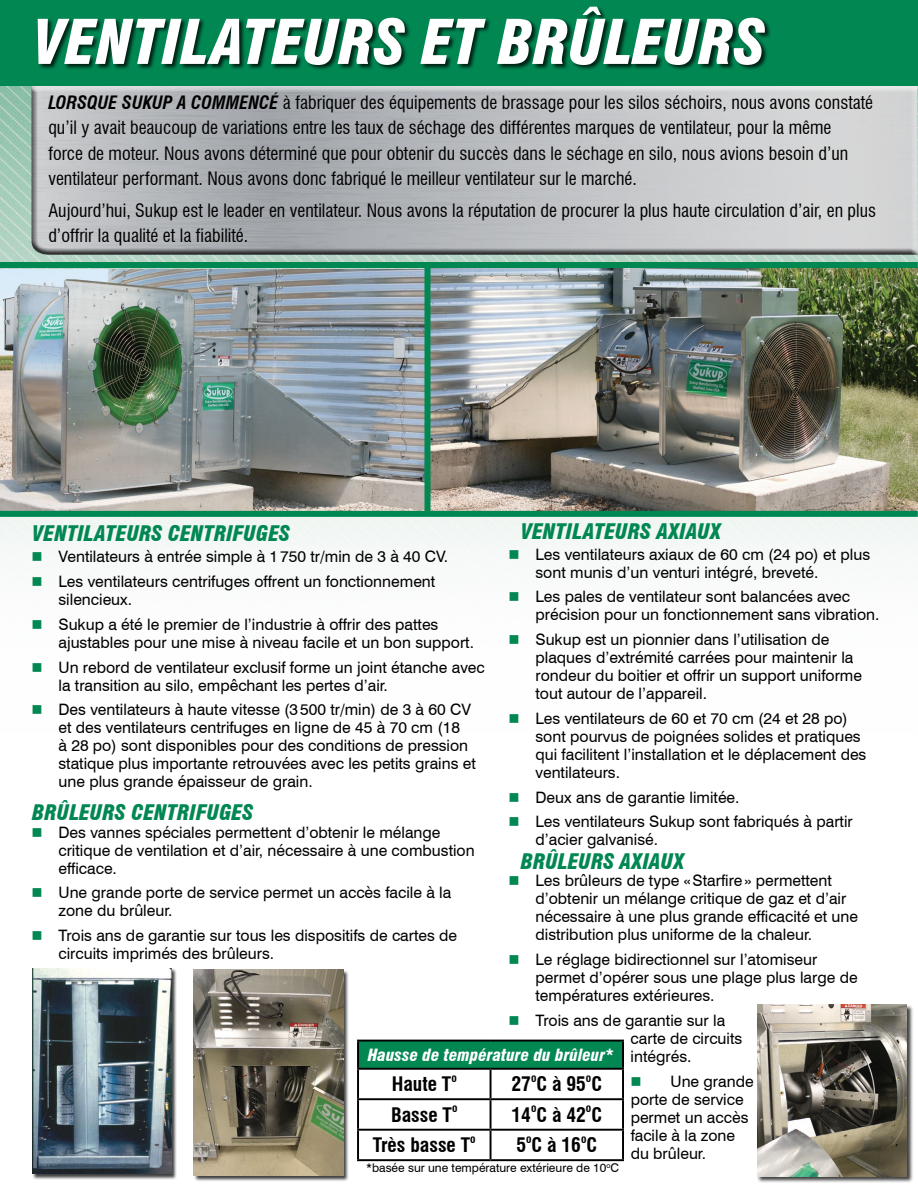
<style>
.page{position:relative;width:918px;height:1188px;background:#fff}
.page>*{position:absolute;margin:0;border:0;box-sizing:border-box;transform-origin:0 0}
.t1{font:italic 900 condensed 60px "Swiss 721 BT";color:#fff}
.t2{font:italic 900 condensed 21px "Swiss 721 BT";color:#008752}
.t3{font:700 condensed 19.5px "Swiss 721 BT";color:#000}
.t4{font:condensed 18px/25.5px "Swiss 721 BT";color:#000}
.t5{font:italic 900 condensed 16.5px "Swiss 721 BT";color:#fff}
.t6{font:15.75px/18px "Swiss 721 BT";color:#000}
.t7{font:12px "Swiss 721 BT";color:#000}
.t8{font:700 condensed 11.4px "Swiss 721 BT";color:#000}
.s1{font-weight:700;font-style:italic}
</style>
<div class="page">
<img style="left:0;top:85px;width:918px;height:473px">
<div style="left:24px;top:80px;width:894px;height:175px;background:#000;opacity:.75"></div>
<div style="left:0;top:0;width:918px;height:85px;background:#008752"></div>
<img style="left:0;top:270px;width:424px;height:241px">
<img style="left:431px;top:268px;width:487px;height:243px">
<div style="left:194px;top:970px;width:155px;height:212px;background:#000;opacity:.75"></div>
<img style="left:193px;top:970px;width:150px;height:205px">
<div style="left:33px;top:968px;width:144px;height:212px;background:#000;opacity:.75"></div>
<img style="left:32px;top:968px;width:139px;height:206px">
<div style="left:757px;top:1005px;width:156px;height:178px;background:#000;opacity:.75"></div>
<img style="left:757px;top:1005px;width:150px;height:171px">
<div style="left:0;top:511px;width:918px;height:6px;background:#008752"></div>
<div style="left:38px;top:7px;width:733px;height:64px;background:#000;opacity:.75"></div>
<div style="left:358px;top:1041px;width:265px;height:28px;background:#008752"></div>
<svg style="left:359px;top:1070px;width:263px;height:89px"></svg>
<hr style="left:357px;top:1040px;width:134px;height:2px;background:#000">
<hr style="left:357px;top:1042px;width:2px;height:26px;background:#000">
<hr style="left:491px;top:1040px;width:133px;height:2px;background:#000">
<hr style="left:622px;top:1042px;width:2px;height:26px;background:#000">
<hr style="left:357px;top:1068px;width:134px;height:2px;background:#000">
<hr style="left:357px;top:1070px;width:2px;height:28px;background:#000">
<hr style="left:491px;top:1068px;width:133px;height:2px;background:#000">
<hr style="left:490px;top:1070px;width:2px;height:28px;background:#000">
<hr style="left:622px;top:1070px;width:2px;height:28px;background:#000">
<hr style="left:357px;top:1098px;width:134px;height:2px;background:#000">
<hr style="left:357px;top:1100px;width:2px;height:29px;background:#000">
<hr style="left:491px;top:1098px;width:133px;height:2px;background:#000">
<hr style="left:490px;top:1100px;width:2px;height:29px;background:#000">
<hr style="left:622px;top:1100px;width:2px;height:29px;background:#000">
<hr style="left:357px;top:1129px;width:134px;height:2px;background:#000">
<hr style="left:357px;top:1131px;width:2px;height:28px;background:#000">
<hr style="left:491px;top:1129px;width:133px;height:2px;background:#000">
<hr style="left:490px;top:1131px;width:2px;height:28px;background:#000">
<hr style="left:622px;top:1131px;width:2px;height:28px;background:#000">
<hr style="left:357px;top:1159px;width:134px;height:2px;background:#000">
<hr style="left:491px;top:1159px;width:133px;height:2px;background:#000">
<div style="left:0;top:262px;width:918px;height:6px;background:#008752"></div>
<div style="left:424px;top:266px;width:6px;height:248px;background:#008752"></div>
<svg style="left:33px;top:552px;width:8px;height:6px"></svg>
<svg style="left:510px;top:550px;width:8px;height:8px"></svg>
<h1 class="t1" style="left:33px;top:6px;width:734px">VENTILATEURS ET BRÛLEURS</h1>
<p class="t4" style="left:48px;top:89px;width:826px"><span class="s1">LORSQUE SUKUP A COMMENCÉ</span> à fabriquer des équipements de brassage pour les silos séchoirs, nous avons constaté qu’il y avait beaucoup de variations entre les taux de séchage des différentes marques de ventilateur, pour la même<br>force de moteur. Nous avons déterminé que pour obtenir du succès dans le séchage en silo, nous avions besoin d’un ventilateur performant. Nous avons donc fabriqué le meilleur ventilateur sur le marché.</p>
<p class="t4" style="left:48px;top:197px;width:829px">Aujourd’hui, Sukup est le leader en ventilateur. Nous avons la réputation de procurer la plus haute circulation d’air, en plus d’offrir la qualité et la fiabilité.</p>
<h2 class="t2" style="left:32px;top:521px;width:259px">VENTILATEURS CENTRIFUGES</h2>
<h2 class="t2" style="left:521px;top:519px;width:202px">VENTILATEURS AXIAUX</h2>
<p class="t6" style="left:536px;top:545px;width:336px">Les ventilateurs axiaux de 60 cm (24 po) et plus sont munis d’un venturi intégré, breveté.</p>
<p class="t6" style="left:536px;top:588px;width:345px">Les pales de ventilateur sont balancées avec précision pour un fonctionnement sans vibration.</p>
<p class="t6" style="left:536px;top:631px;width:328px">Sukup est un pionnier dans l’utilisation de plaques d’extrémité carrées pour maintenir la rondeur du boitier et offrir un support uniforme tout autour de l’appareil.</p>
<p class="t6" style="left:536px;top:709px;width:332px">Les ventilateurs de 60 et 70 cm (24 et 28 po) sont pourvus de poignées solides et pratiques qui facilitent l’installation et le déplacement des ventilateurs.</p>
<p class="t6" style="left:536px;top:785px;width:319px;line-height:24.8px">Deux ans de garantie limitée.<br>Les ventilateurs Sukup sont fabriqués à partir</p>
<p class="t6" style="left:536px;top:831px;width:124px">d’acier galvanisé.</p>
<p class="t6" style="left:58px;top:544px;width:391px;line-height:24.8px">Ventilateurs à entrée simple à 1750 tr/min de 3 à 40 CV.<br>Les ventilateurs centrifuges offrent un fonctionnement</p>
<p class="t6" style="left:58px;top:587px;width:381px;line-height:24.8px">silencieux.<br>Sukup a été le premier de l’industrie à offrir des pattes</p>
<p class="t6" style="left:58px;top:630px;width:428px;line-height:24.8px">ajustables pour une mise à niveau facile et un bon support.<br>Un rebord de ventilateur exclusif forme un joint étanche avec</p>
<p class="t6" style="left:58px;top:672px;width:414px;line-height:24.8px">la transition au silo, empêchant les pertes d’air.<br>Des ventilateurs à haute vitesse (3500 tr/min) de 3 à 60 CV</p>
<p class="t6" style="left:58px;top:719px;width:419px">et des ventilateurs centrifuges en ligne de 45 à 70 cm (18<br>à 28 po) sont disponibles pour des conditions de pression statique plus importante retrouvées avec les petits grains et une plus grande épaisseur de grain.</p>
<h2 class="t2" style="left:32px;top:800px;width:223px">BRÛLEURS CENTRIFUGES</h2>
<p class="t6" style="left:58px;top:823px;width:418px">Des vannes spéciales permettent d’obtenir le mélange critique de ventilation et d’air, nécessaire à une combustion efficace.</p>
<p class="t6" style="left:58px;top:884px;width:394px">Une grande porte de service permet un accès facile à la zone du brûleur.</p>
<p class="t6" style="left:58px;top:927px;width:400px">Trois ans de garantie sur tous les dispositifs de cartes de circuits imprimés des brûleurs.</p>
<h2 class="t2" style="left:521px;top:849px;width:165px">BRÛLEURS AXIAUX</h2>
<p class="t6" style="left:536px;top:872px;width:324px">Les brûleurs de type «Starfire» permettent d’obtenir un mélange critique de gaz et d’air nécessaire à une plus grande efficacité et une distribution plus uniforme de la chaleur.</p>
<p class="t6" style="left:536px;top:950px;width:324px">Le réglage bidirectionnel sur l’atomiseur permet d’opérer sous une plage plus large de températures extérieures.</p>
<p class="t6" style="left:631px;top:1011px;width:113px;text-indent:-95px">Trois ans de garantie sur la carte de circuits intégrés.</p>
<p class="t6" style="left:631px;top:1072px;width:124px;text-indent:40px">Une grande porte de service permet un accès facile à la zone du brûleur.</p>
<p class="t7" style="left:366px;top:1160px;width:254px">*basée sur une température extérieure de 10<sup>o</sup>C</p>
<p class="t5" style="left:368px;top:1045px;width:247px">Hausse de température du brûleur*</p>
<p class="t3" style="left:392px;top:1073px;width:61px">Haute T</p>
<p class="t8" style="left:451px;top:1071px;width:7px">o</p>
<p class="t3" style="left:511px;top:1073px;width:92px">27 C à 95 C</p>
<p class="t8" style="left:531px;top:1071px;width:7px">o</p>
<p class="t8" style="left:586px;top:1071px;width:7px">o</p>
<p class="t3" style="left:391px;top:1103px;width:62px">Basse T</p>
<p class="t8" style="left:452px;top:1101px;width:7px">o</p>
<p class="t3" style="left:511px;top:1103px;width:92px">14 C à 42 C</p>
<p class="t8" style="left:531px;top:1101px;width:7px">o</p>
<p class="t8" style="left:586px;top:1101px;width:7px">o</p>
<p class="t3" style="left:373px;top:1134px;width:99px">Très basse T</p>
<p class="t8" style="left:470px;top:1132px;width:7px">o</p>
<p class="t3" style="left:516px;top:1134px;width:82px">5C à 16C</p>
<p class="t8" style="left:526px;top:1132px;width:7px">o</p>
<p class="t8" style="left:581px;top:1132px;width:7px">o</p>
</div>
